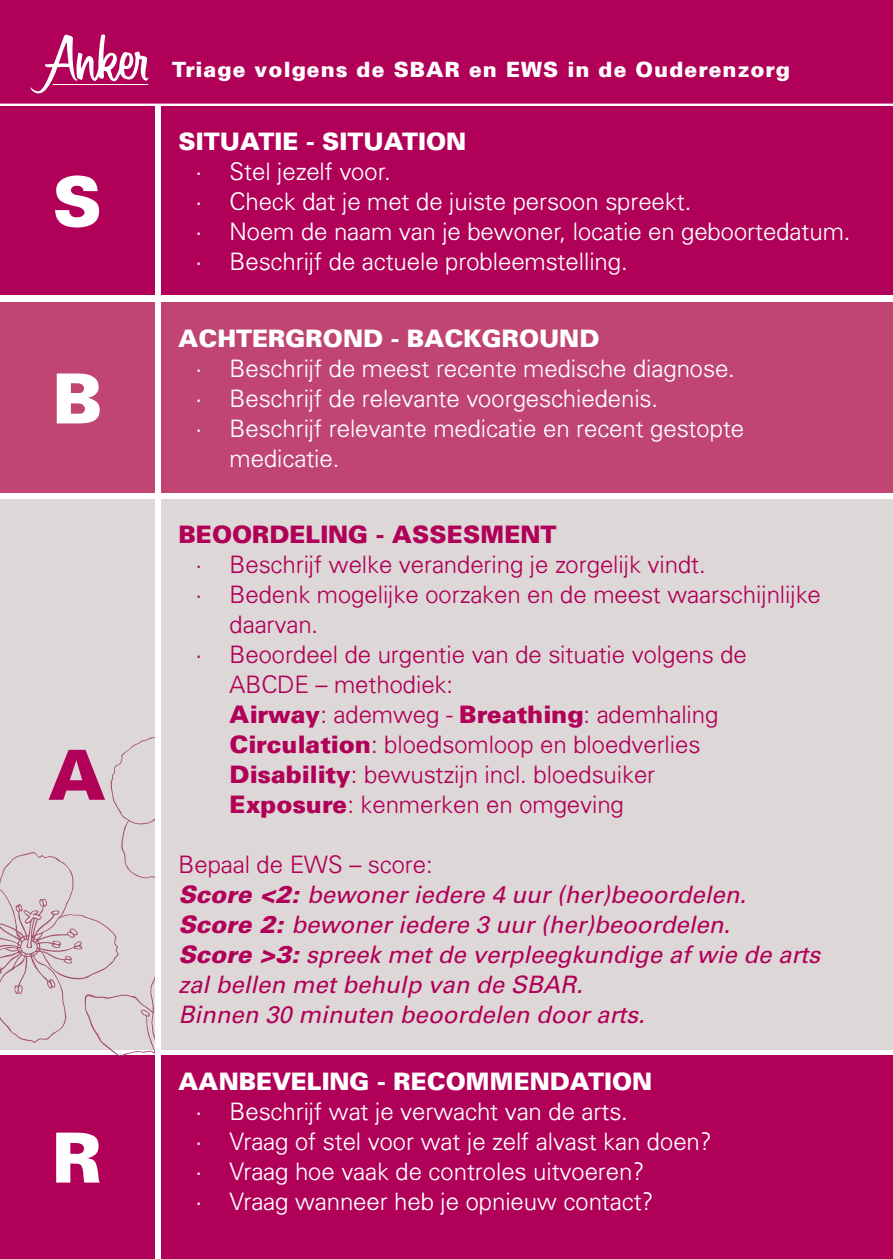
<style>
.page{position:relative;width:893px;height:1259px;background:#fff}
.page>*{position:absolute;margin:0;border:0;box-sizing:border-box;transform-origin:0 0}
.t1{font:900 69px "Univers";color:#fff}
.t2{font:900 69px "Univers";color:#b10058}
.t3{font:300 24px/30px "Univers";color:#fff}
.t4{font:300 24px/30px "Univers";color:#b10058}
.t5{font:italic 24px/30px "Univers LT Std";color:#b10058}
.t6{font:900 24px "Univers";color:#fff}
.t7{font:900 24px "Univers";color:#b10058}
.t8{font:900 21px "Univers";letter-spacing:.05em;color:#fff}
.s1{font-weight:900}
</style>
<div class="page">
<div style="left:0;top:0;width:893px;height:107px;background:#b10058"></div>
<div style="left:162px;top:107px;width:731px;height:188px;background:#b10058"></div>
<div style="left:0;top:107px;width:155px;height:188px;background:#b10058"></div>
<div style="left:162px;top:302px;width:731px;height:191px;background:#c04573"></div>
<div style="left:0;top:302px;width:155px;height:191px;background:#c04573"></div>
<div style="left:162px;top:499px;width:731px;height:550px;background:#ddd8d7"></div>
<div style="left:0;top:499px;width:155px;height:550px;background:#ddd8d7"></div>
<div style="left:162px;top:1055px;width:731px;height:204px;background:#b10058"></div>
<div style="left:0;top:1055px;width:155px;height:204px;background:#b10058"></div>
<svg style="left:0;top:737px;width:155px;height:318px"></svg>
<h1 class="t1" style="left:52px;top:156px;width:51px">S</h1>
<h1 class="t1" style="left:52px;top:353px;width:51px">B</h1>
<h1 class="t2" style="left:49px;top:729px;width:59px">A</h1>
<h1 class="t1" style="left:52px;top:1112px;width:51px">R</h1>
<p class="t8" style="left:172px;top:56px;width:619px">Triage volgens de SBAR en EWS in de Ouderenzorg</p>
<p class="t6" style="left:179px;top:125px;width:289px">SITUATIE - SITUATION</p>
<p class="t3" style="left:196px;top:156px;width:196px">• Stel jezelf voor.</p>
<p class="t3" style="left:196px;top:186px;width:497px">• Check dat je met de juiste persoon spreekt.</p>
<p class="t3" style="left:196px;top:216px;width:656px">• Noem de naam van je bewoner, locatie en geboortedatum.</p>
<p class="t3" style="left:196px;top:246px;width:434px">• Beschrijf de actuele probleemstelling.</p>
<p class="t6" style="left:179px;top:322px;width:422px">ACHTERGROND - BACKGROUND</p>
<p class="t3" style="left:196px;top:353px;width:541px">• Beschrijf de meest recente medische diagnose.</p>
<p class="t3" style="left:196px;top:383px;width:464px">• Beschrijf de relevante voorgeschiedenis.</p>
<p class="t3" style="left:230px;top:413px;width:516px;text-indent:-34px">• Beschrijf relevante medicatie en recent gestopte medicatie.</p>
<p class="t7" style="left:179px;top:519px;width:379px">BEOORDELING - ASSESMENT</p>
<p class="t4" style="left:196px;top:549px;width:512px">• Beschrijf welke verandering je zorgelijk vindt.</p>
<p class="t4" style="left:230px;top:579px;width:593px;text-indent:-34px">• Bedenk mogelijke oorzaken en de meest waarschijnlijke daarvan.</p>
<p class="t4" style="left:230px;top:639px;width:519px;text-indent:-34px">• Beoordeel de urgentie van de situatie volgens de ABCDE – methodiek:<br><span class="s1">Airway</span>: ademweg - <span class="s1">Breathing</span>: ademhaling <span class="s1">Circulation</span>: bloedsomloop en bloedverlies <span class="s1">Disability</span>: bewustzijn incl. bloedsuiker <span class="s1">Exposure</span>: kenmerken en omgeving</p>
<p class="t4" style="left:179px;top:849px;width:256px">Bepaal de EWS – score:</p>
<p class="t5" style="left:179px;top:880px;width:643px"><span class="s1">Score &lt;2:</span> bewoner iedere 4 uur (her)beoordelen.<br><span class="s1">Score 2:</span> bewoner iedere 3 uur (her)beoordelen.<br><span class="s1">Score &gt;3:</span> spreek met de verpleegkundige af wie de arts zal bellen met behulp van de SBAR.<br>Binnen 30 minuten beoordelen door arts.</p>
<p class="t6" style="left:179px;top:1065px;width:475px">AANBEVELING - RECOMMENDATION</p>
<p class="t3" style="left:196px;top:1096px;width:434px">• Beschrijf wat je verwacht van de arts.</p>
<p class="t3" style="left:196px;top:1126px;width:518px">• Vraag of stel voor wat je zelf alvast kan doen?</p>
<p class="t3" style="left:196px;top:1156px;width:450px">• Vraag hoe vaak de controles uitvoeren?</p>
<p class="t3" style="left:196px;top:1186px;width:459px">• Vraag wanneer heb je opnieuw contact?</p>
</div>
